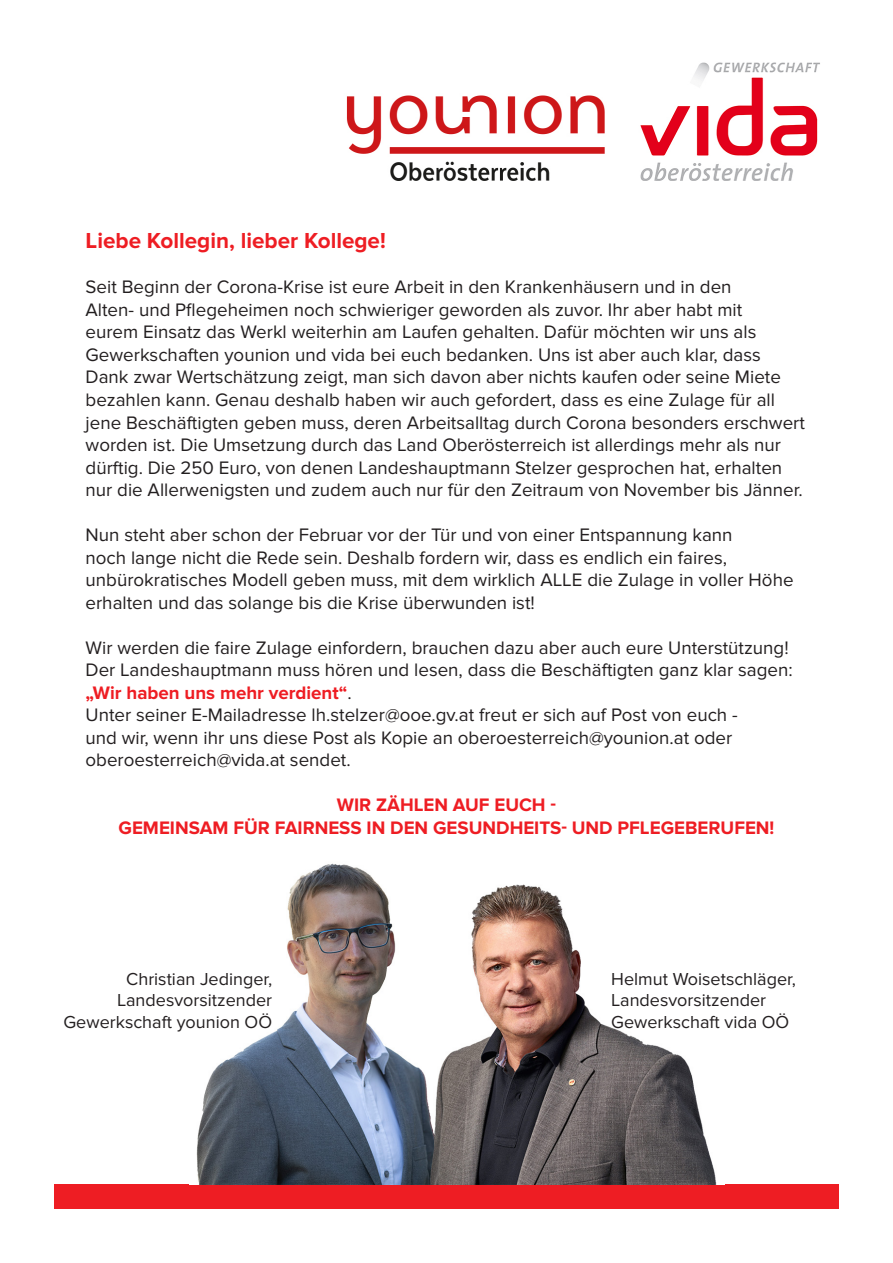
<style>
.page{position:relative;width:893px;height:1263px;background:#fff}
.page>*{position:absolute;margin:0;border:0;box-sizing:border-box;transform-origin:0 0}
.t1{font:700 22.5px "Proxima Nova";color:#ee1d23}
.t2{font:18.75px/22.5px "Proxima Nova";color:#231f20}
.t3{font:700 18.75px/22.5px "Proxima Nova";color:#ee1d23;text-align:center}
.t4{font:18px/21.6px "Proxima Nova";color:#231f20}
.s1{font-weight:700;color:#ee1d23}
</style>
<div class="page">
<img style="left:346px;top:62px;width:474px;height:119px">
<div style="left:54px;top:1184px;width:785px;height:25px;background:#ee1d23"></div>
<img style="left:196px;top:863px;width:521px;height:321px">
<p class="t1" style="left:86px;top:228px;width:302px">Liebe Kollegin, lieber Kollege!</p>
<p class="t2" style="left:86px;top:276px;width:721px">Seit Beginn der Corona-Krise ist eure Arbeit in den Krankenhäusern und in den<br>Alten- und Pflegeheimen noch schwieriger geworden als zuvor. Ihr aber habt mit<br>eurem Einsatz das Werkl weiterhin am Laufen gehalten. Dafür möchten wir uns als Gewerkschaften younion und vida bei euch bedanken. Uns ist aber auch klar, dass Dank zwar Wertschätzung zeigt, man sich davon aber nichts kaufen oder seine Miete bezahlen kann. Genau deshalb haben wir auch gefordert, dass es eine Zulage für all jene Beschäftigten geben muss, deren Arbeitsalltag durch Corona besonders erschwert worden ist. Die Umsetzung durch das Land Oberösterreich ist allerdings mehr als nur dürftig. Die 250 Euro, von denen Landeshauptmann Stelzer gesprochen hat, erhalten nur die Allerwenigsten und zudem auch nur für den Zeitraum von November bis Jänner.</p>
<p class="t2" style="left:86px;top:524px;width:709px">Nun steht aber schon der Februar vor der Tür und von einer Entspannung kann<br>noch lange nicht die Rede sein. Deshalb fordern wir, dass es endlich ein faires, unbürokratisches Modell geben muss, mit dem wirklich ALLE die Zulage in voller Höhe erhalten und das solange bis die Krise überwunden ist!</p>
<p class="t2" style="left:86px;top:636px;width:709px">Wir werden die faire Zulage einfordern, brauchen dazu aber auch eure Unterstützung!<br>Der Landeshauptmann muss hören und lesen, dass die Beschäftigten ganz klar sagen: <span class="s1">„Wir haben uns mehr verdient“</span>.<br>Unter seiner E-Mailadresse lh.stelzer@ooe.gv.at freut er sich auf Post von euch -<br>und wir, wenn ihr uns diese Post als Kopie an oberoesterreich@younion.at oder oberoesterreich@vida.at sendet.</p>
<p class="t3" style="left:119px;top:794px;width:657px">WIR ZÄHLEN AUF EUCH -<br>GEMEINSAM FÜR FAIRNESS IN DEN GESUNDHEITS- UND PFLEGEBERUFEN!</p>
<p class="t4" style="left:126px;top:968px;width:147px">Christian Jedinger,</p>
<p class="t4" style="left:117px;top:990px;width:156px">Landesvorsitzender</p>
<p class="t4" style="left:63px;top:1011px;width:210px">Gewerkschaft younion OÖ</p>
<p class="t4" style="left:611px;top:968px;width:186px">Helmut Woisetschläger,<br>Landesvorsitzender</p>
<p class="t4" style="left:611px;top:1011px;width:180px">Gewerkschaft vida OÖ</p>
</div>
